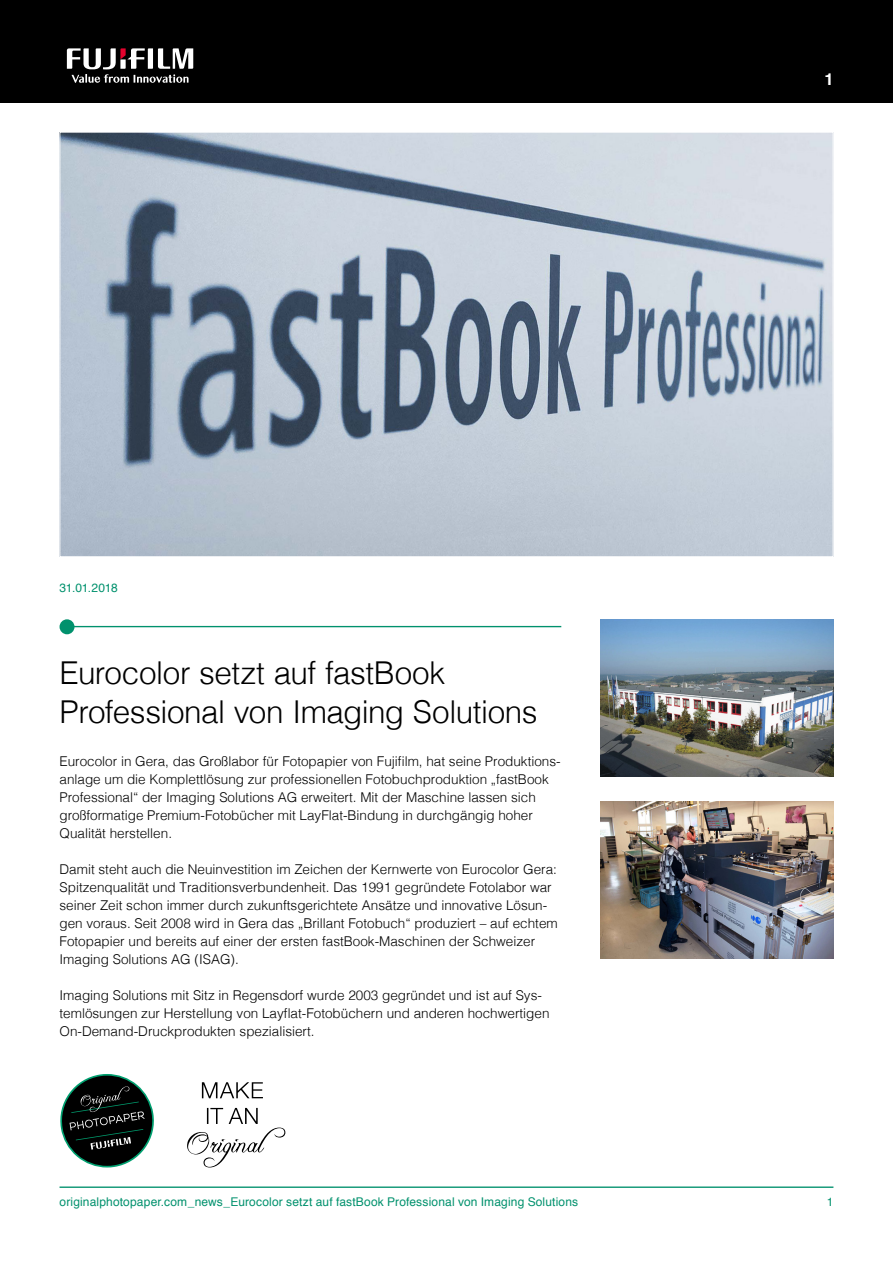
<style>
.page{position:relative;width:893px;height:1263px;background:#fff}
.page>*{position:absolute;margin:0;border:0;box-sizing:border-box;transform-origin:0 0}
.H1_Black{font:300 31.5px/39px "Helvetica";letter-spacing:-.015em;color:#000}
.t1{font:700 16.5px "Helvetica";color:#fff}
.Copy1_black{font:300 13.5px/18px "Helvetica";color:#000}
.date{font:12px "Helvetica";letter-spacing:.01em;color:#01916d}
.H2_White{font:12px "Helvetica";letter-spacing:-.015em;color:#01916d}
</style>
<div class="page">
<div style="left:0;top:0;width:893px;height:102px;background:#000"></div>
<img style="left:62px;top:134px;width:769px;height:421px">
<svg style="left:67px;top:48px;width:126px;height:35px"></svg>
<svg style="left:60px;top:1074px;width:94px;height:94px"></svg>
<svg style="left:202px;top:1082px;width:61px;height:16px"></svg>
<svg style="left:187px;top:1108px;width:98px;height:59px"></svg>
<hr style="left:60px;top:1186px;width:773px;height:2px;background:#01916d">
<hr style="left:61px;top:626px;width:500px;height:1px;background:#01916d">
<div style="left:60px;top:619px;width:14px;height:15px;background:#01916d;border-radius:50%"></div>
<img style="left:600px;top:619px;width:233px;height:157px">
<img style="left:600px;top:801px;width:233px;height:157px">
<p class="H2_White" style="left:60px;top:578px;width:60px">31.01.2018</p>
<p class="H1_Black" style="left:60px;top:651px;width:480px">Eurocolor setzt auf fastBook<br>Professional von Imaging Solutions</p>
<p class="Copy1_black" style="left:60px;top:751px;width:503px">Eurocolor in Gera, das Großlabor für Fotopapier von Fujifilm, hat seine Produktions&shy;anlage um die Komplettlösung zur professionellen Fotobuchproduktion „fastBook Professional“ der Imaging Solutions AG erweitert. Mit der Maschine lassen sich großformatige Premium-Fotobücher mit LayFlat-Bindung in durchgängig hoher Qualität herstellen.</p>
<p class="Copy1_black" style="left:60px;top:859px;width:500px">Damit steht auch die Neuinvestition im Zeichen der Kernwerte von Eurocolor Gera:<br>Spitzenqualität und Traditionsverbundenheit. Das 1991 gegründete Fotolabor war seiner Zeit schon immer durch zukunftsgerichtete Ansätze und innovative Lösun&shy;gen voraus. Seit 2008 wird in Gera das „Brillant Fotobuch“ produziert – auf echtem Fotopapier und bereits auf einer der ersten fastBook-Maschinen der Schweizer Imaging Solutions AG (ISAG).</p>
<p class="Copy1_black" style="left:60px;top:985px;width:491px">Imaging Solutions mit Sitz in Regensdorf wurde 2003 gegründet und ist auf Sys&shy;temlösungen zur Herstellung von Layflat-Fotobüchern und anderen hochwertigen<br>On-Demand-Druckprodukten spezialisiert.</p>
<p class="date" style="left:60px;top:1192px;width:520px">originalphotopaper.com_news_Eurocolor setzt auf fastBook Professional von Imaging Solutions</p>
<p class="t1" style="left:825px;top:66px;width:11px">1</p>
<p class="date" style="left:827px;top:1192px;width:8px">1</p>
</div>
